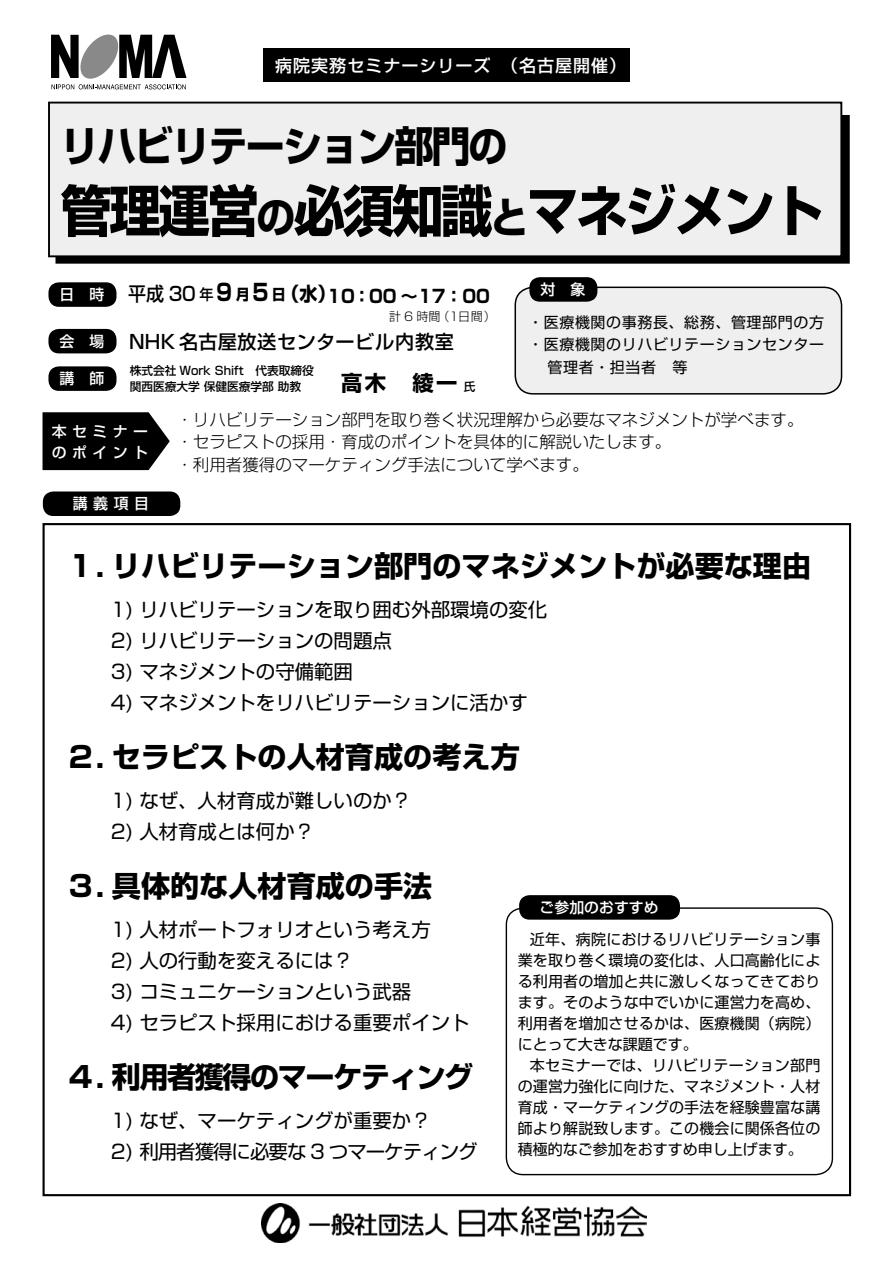
<style>
.page{position:relative;width:893px;height:1263px;background:#fff}
.page>*{position:absolute;margin:0;border:0;box-sizing:border-box;transform-origin:0 0}
.t1{font:700 55.5px "Shin Go Pro";letter-spacing:-.05em;color:#000;scale:.93 1}
.t2{font:700 42px "Shin Go Pro";letter-spacing:-.05em;color:#000;scale:.93 1}
.t3{font:700 29.1px "Shin Go Pro";color:#000}
.t4{font:700 29.1px "Shin Go Pro";letter-spacing:-.05em;color:#000}
.t5{font:700 23.1px "Shin Go Pro";color:#000;scale:.85 1}
.t6{font:700 21.3px "Shin Go Pro";color:#000}
.t7{font:19.35px "Shin Go Pro";color:#000}
.t8{font:19.35px "Shin Go Pro";letter-spacing:-.05em;color:#000}
.t9{font:500 19.2px "Shin Go Pro";letter-spacing:.02em;color:#000}
.t10{font:700 19.2px "Shin Go Pro";color:#000;scale:.94 1}
.t11{font:500 19.2px "Shin Go Pro";letter-spacing:.02em;color:#000;scale:.94 1}
.t12{font:700 18px "Shin Go Pro";color:#000;scale:.94 1}
.t13{font:500 16.95px "Shin Go Pro";letter-spacing:.06em;color:#fff}
.t14{font:300 16.5px/22.5px "Shin Go Pro";color:#000}
.t15{font:15px/21px "Shin Go Pro";letter-spacing:.01em;color:#000;text-align:justify}
.t16{font:15px/22.5px "Shin Go Pro";letter-spacing:.04em;color:#000}
.t17{font:700 15px "Shin Go Pro";color:#000;scale:.94 1}
.t18{font:500 15px "Shin Go Pro";color:#000;scale:.94 1}
.t19{font:500 14.85px/21.3px "Shin Go Pro";letter-spacing:.365em;color:#fff}
.t20{font:500 14.85px "Shin Go Pro";color:#fff}
.t21{font:300 12px "Shin Go Pro";letter-spacing:.03em;color:#000}
.t22{font:500 11.7px/16.5px "Shin Go Pro";color:#000}
.s1{font-size:42px}
.s2{font-size:14.85px}
</style>
<div class="page">
<svg style="left:55px;top:115px;width:795px;height:149px;background:#0d0d0d"></svg>
<div style="left:48px;top:101px;width:795px;height:157px;background:#efefef"></div>
<div style="left:263px;top:49px;width:367px;height:33px;background:#000"></div>
<img style="left:262px;top:1204px;width:384px;height:38px">
<svg style="left:51px;top:34px;width:136px;height:55px"></svg>
<div style="left:515px;top:287px;width:326px;height:107px;background:#efefef;border-radius:18px"></div>
<div style="left:514px;top:287px;width:328px;height:108px;border:2px solid #000;border-radius:18px"></div>
<div style="left:48px;top:329px;width:69px;height:24px;background:#000;border-radius:11px"></div>
<div style="left:48px;top:282px;width:69px;height:25px;background:#000;border-radius:11px"></div>
<div style="left:529px;top:277px;width:68px;height:25px;background:#000;border-radius:11px"></div>
<div style="left:48px;top:366px;width:69px;height:25px;background:#000;border-radius:11px"></div>
<div style="left:43px;top:491px;width:137px;height:25px;background:#000;border-radius:11px"></div>
<svg style="left:43px;top:412px;width:127px;height:58px;background:#191919"></svg>
<div style="left:50px;top:422px;width:100px;height:41px;border:2px solid #000"></div>
<div style="left:506px;top:907px;width:327px;height:268px;border:1px solid #000;border-radius:17px"></div>
<div style="left:519px;top:895px;width:161px;height:25px;background:#000;border-radius:11px"></div>
<p class="t13" style="left:275px;top:51px;width:353px">病院実務セミナーシリーズ　（名古屋開催(</p>
<h2 class="t2" style="left:60px;top:113px;width:482px">リハビリテーション部門の</h2>
<h1 class="t1" style="left:60px;top:167px;width:822px">管理運営<span class="s1">の</span>必須知識<span class="s1">と</span>マネジメント</h1>
<p class="t19" style="left:60px;top:282px;width:46px">日　時</p>
<h3 class="t5" style="left:216px;top:274px;width:20px">9</h3>
<h3 class="t5" style="left:252px;top:274px;width:20px">5</h3>
<p class="t11" style="left:128px;top:277px;width:74px">平成 30</p>
<p class="t10" style="left:272px;top:278px;width:69px">（<span class="s2">日</span> 水(</p>
<p class="t18" style="left:199px;top:282px;width:17px">年</p>
<p class="t17" style="left:236px;top:282px;width:16px">月</p>
<p class="t12" style="left:327px;top:282px;width:175px">10：00〜17：00</p>
<p class="t19" style="left:541px;top:277px;width:46px">対　象</p>
<p class="t21" style="left:437px;top:307px;width:60px">（1日間）</p>
<p class="t21" style="left:389px;top:307px;width:53px">計6 時間</p>
<p class="t16" style="left:528px;top:309px;width:297px">・医療機関の事務長、総務、管理部門の方</p>
<p class="t19" style="left:60px;top:329px;width:46px">会　場</p>
<p class="t9" style="left:129px;top:326px;width:326px">NHK 名古屋放送センタービル内教室</p>
<p class="t19" style="left:60px;top:366px;width:46px">講　師</p>
<p class="t22" style="left:130px;top:361px;width:186px">株式会社 Work Shift　代表取締役関西医療大学保健医療学部助教</p>
<h3 class="t6" style="left:341px;top:366px;width:118px">高木　綾一</h3>
<p class="t22" style="left:464px;top:377px;width:13px">氏</p>
<p class="t16" style="left:528px;top:332px;width:297px">・医療機関のリハビリテーションセンター　管理者・担当者　等</p>
<p class="t19" style="left:52px;top:419px;width:98px">本セミナーのポイント</p>
<p class="t19" style="left:73px;top:491px;width:78px">講義項目</p>
<p class="t14" style="left:176px;top:406px;width:629px">・リハビリテーション部門を取り巻く状況理解から必要なマネジメントが学べます。・セラピストの採用・育成のポイントを具体的に解説いたします。<br>・利用者獲得のマーケティング手法について学べます。</p>
<h3 class="t3" style="left:66px;top:543px;width:746px">１. リハビリテーション部門のマネジメントが必要な理由</h3>
<p class="t7" style="left:111px;top:594px;width:438px">1) リハビリテーションを取り囲む外部環境の変化</p>
<p class="t7" style="left:111px;top:625px;width:282px">2) リハビリテーションの問題点</p>
<p class="t7" style="left:111px;top:656px;width:244px">3) マネジメントの守備範囲</p>
<p class="t7" style="left:111px;top:687px;width:418px">4) マネジメントをリハビリテーションに活かす</p>
<h3 class="t3" style="left:66px;top:734px;width:455px">２. セラピストの人材育成の考え方</h3>
<p class="t7" style="left:111px;top:785px;width:302px">1) なぜ、人材育成が難しいのか?</p>
<p class="t7" style="left:111px;top:816px;width:205px">2) 人材育成とは何か?</p>
<h3 class="t3" style="left:66px;top:862px;width:368px">３. 具体的な人材育成の手法</h3>
<p class="t7" style="left:111px;top:913px;width:321px">1) 人材ポートフォリオという考え方</p>
<p class="t7" style="left:111px;top:944px;width:244px">2) 人の行動を変えるには?</p>
<p class="t7" style="left:111px;top:976px;width:302px">3) コミュニケーションという武器</p>
<p class="t7" style="left:111px;top:1007px;width:360px">4) セラピスト採用における重要ポイント</p>
<h3 class="t4" style="left:66px;top:1053px;width:408px">４. 利用者獲得のマーケティング</h3>
<p class="t7" style="left:111px;top:1104px;width:321px">1) なぜ、マーケティングが重要か?</p>
<p class="t8" style="left:111px;top:1135px;width:368px">2) 利用者獲得に必要な 3 つマーケティング</p>
<p class="t20" style="left:540px;top:895px;width:121px">ご参加のおすすめ</p>
<p class="t15" style="left:518px;top:927px;width:304px;text-indent:12px">近年、病院におけるリハビリテーション事業を取り巻く環境の変化は、人口高齢化による利用者の増加と共に激しくなってきております。そのような中でいかに運営力を高め、利用者を増加させるかは、医療機関（病院(にとって大きな課題です。</p>
<p class="t15" style="left:518px;top:1053px;width:304px;text-indent:12px">本セミナーでは、リハビリテーション部門の運営力強化に向けた、マネジメント・人材育成・マーケティングの手法を経験豊富な講師より解説致します。この機会に関係各位の積極的なご参加をおすすめ申し上げます。</p>
</div>
